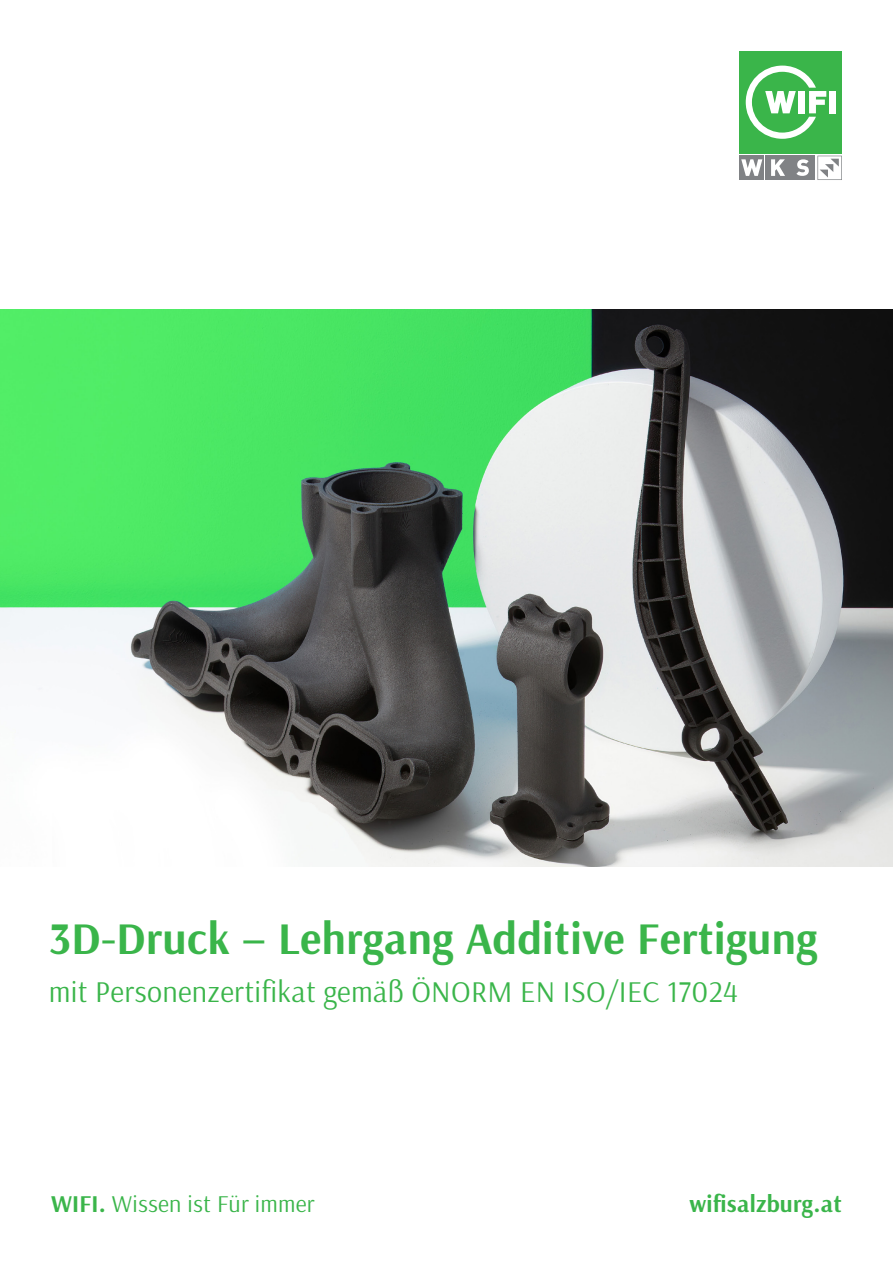
<style>
.page{position:relative;width:893px;height:1263px;background:#fff}
.page>*{position:absolute;margin:0;border:0;box-sizing:border-box;transform-origin:0 0}
.Titelseite_-_Headline{font:700 45px "Arsenal";letter-spacing:.01em;color:#3ab54a}
.Titelseite_-_Subline{font:30px "Arsenal";letter-spacing:.01em;color:#3ab54a}
.t1{font:24px "Arsenal";letter-spacing:.01em;color:#3ab54a}
.t2{font:700 24px "Arsenal";letter-spacing:.01em;color:#3ab54a}
.s1{font-weight:700}
</style>
<div class="page">
<svg style="left:740px;top:153px;width:102px;height:27px"></svg>
<div style="left:740px;top:51px;width:102px;height:102px;background:#3ab54a"></div>
<div style="left:791px;top:156px;width:24px;height:24px;background:#808285"></div>
<div style="left:765px;top:156px;width:25px;height:24px;background:#808285"></div>
<svg style="left:771px;top:159px;width:14px;height:17px"></svg>
<div style="left:740px;top:156px;width:24px;height:24px;background:#808285"></div>
<svg style="left:741px;top:159px;width:21px;height:17px"></svg>
<svg style="left:746px;top:66px;width:80px;height:73px"></svg>
<div style="left:829px;top:91px;width:7px;height:22px;background:#fff"></div>
<svg style="left:796px;top:159px;width:13px;height:17px"></svg>
<svg style="left:817px;top:156px;width:25px;height:24px"></svg>
<img style="left:0;top:310px;width:893px;height:556px">
<h1 class="Titelseite_-_Headline" style="left:49px;top:907px;width:770px">3D-Druck – Lehrgang Additive Fertigung</h1>
<h2 class="Titelseite_-_Subline" style="left:49px;top:971px;width:691px">mit Personenzertifikat gemäß ÖNORM EN ISO/IEC 17024</h2>
<p class="t1" style="left:51px;top:1188px;width:265px"><span class="s1">WIFI.</span> Wissen ist Für immer</p>
<p class="t2" style="left:689px;top:1187px;width:154px">wifisalzburg.at</p>
</div>
